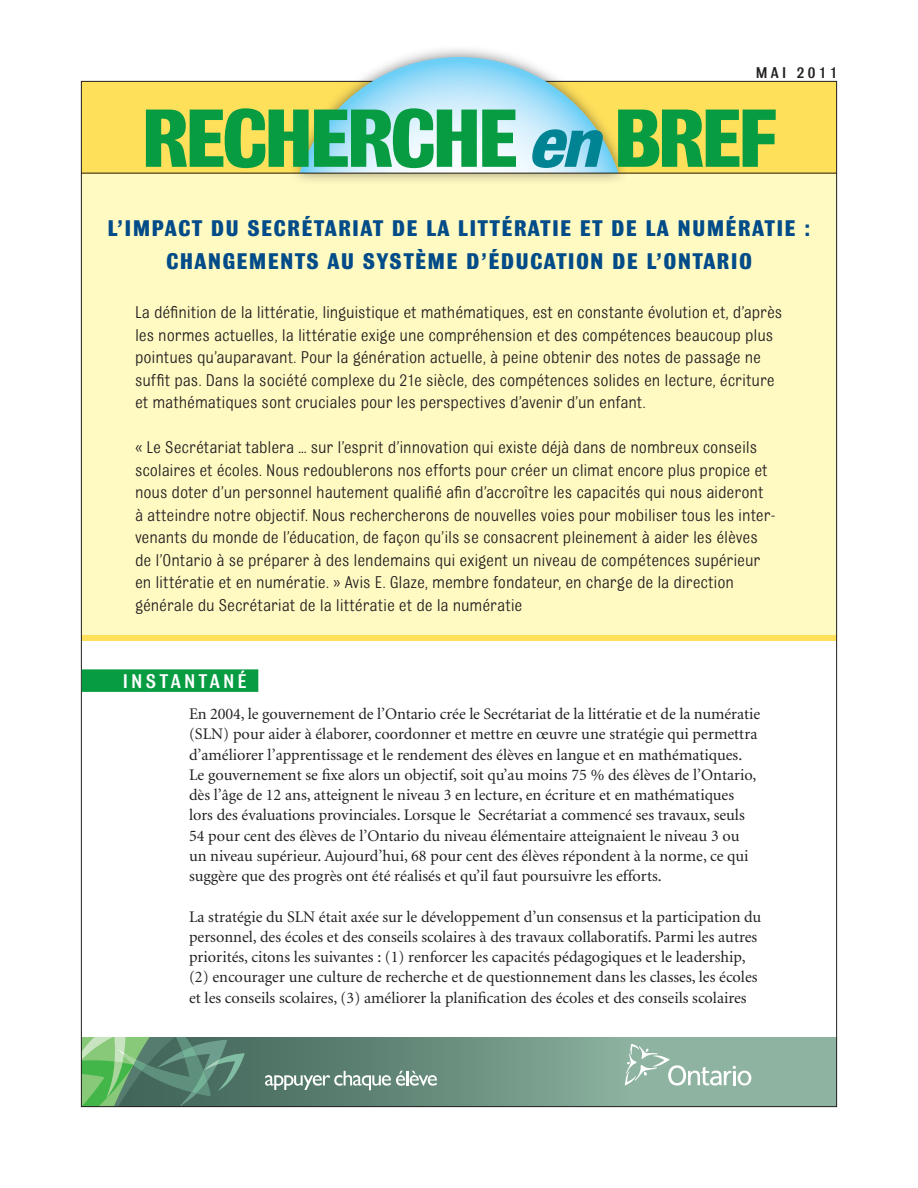
<style>
.page{position:relative;width:918px;height:1188px;background:#fff}
.page>*{position:absolute;margin:0;border:0;box-sizing:border-box;transform-origin:0 0}
.t1{font:700 87.3px "Bulldog";letter-spacing:-.055em;color:#079c42}
.t2{font:700 24px/33px "Bulldog";letter-spacing:.05em;color:#004b88;text-align:center}
.t3{font:500 21px "Bulldog";letter-spacing:.15em;color:#fff}
.t4{font:18px/22.5px "Bulldog";letter-spacing:-.005em;color:#231f20}
.t5{font:500 16.5px "Bulldog";letter-spacing:.2em;color:#231f20}
.t6{font:16.2px/20.2px "Minion";color:#231f20}
.s1{font-style:italic;font-size:75.6px;color:#008493}
</style>
<div class="page">
<div style="left:81px;top:635px;width:755px;height:5px;background:#ffe05b"></div>
<div style="left:81px;top:167px;width:756px;height:468px;background:#fffac2"></div>
<svg style="left:245px;top:1037px;width:590px;height:68px;background:#759a89"></svg>
<svg style="left:83px;top:1037px;width:162px;height:68px;background:#609370"></svg>
<svg style="left:625px;top:1044px;width:126px;height:42px;background:#a0bfaf"></svg>
<svg style="left:265px;top:1071px;width:172px;height:19px"></svg>
<div style="left:81px;top:81px;width:756px;height:92px;background:#ffe05b"></div>
<div style="left:287px;top:44px;width:340px;height:140px;background:#231f20;opacity:.51"></div>
<svg style="left:300px;top:57px;width:318px;height:116px"></svg>
<hr style="left:81px;top:173px;width:756px;height:1px;background:#231f20">
<div style="left:82px;top:669px;width:176px;height:23px;background:#079c42"></div>
<p class="t5" style="left:756px;top:64px;width:83px">MAI 2011</p>
<h1 class="t1" style="left:141px;top:94px;width:638px">RECHERCHE<span class="s1">en</span> BREF</h1>
<h2 class="t2" style="left:107px;top:211px;width:705px">L’IMPACT DU SECRÉTARIAT DE LA LITTÉRATIE ET DE LA NUMÉRATIE :<br>CHANGEMENTS AU SYSTÈME D’ÉDUCATION DE L’ONTARIO</h2>
<p class="t4" style="left:135px;top:301px;width:649px">La définition de la littératie, linguistique et mathématiques, est en constante évolution et, d’après les normes actuelles, la littératie exige une compréhension et des compétences beaucoup plus pointues qu’auparavant. Pour la génération actuelle, à peine obtenir des notes de passage ne suffit pas. Dans la société complexe du 21e siècle, des compétences solides en lecture, écriture et mathématiques sont cruciales pour les perspectives d’avenir d’un enfant.</p>
<p class="t4" style="left:135px;top:436px;width:642px">« Le Secrétariat tablera … sur l’esprit d’innovation qui existe déjà dans de nombreux conseils scolaires et écoles. Nous redoublerons nos efforts pour créer un climat encore plus propice et nous doter d’un personnel hautement qualifié afin d’accroître les capacités qui nous aideront à atteindre notre objectif. Nous rechercherons de nouvelles voies pour mobiliser tous les inter&shy;venants du monde de l’éducation, de façon qu’ils se consacrent pleinement à aider les élèves de l’Ontario à se préparer à des lendemains qui exigent un niveau de compétences supérieur en littératie et en numératie. » Avis E. Glaze, membre fondateur, en charge de la direction générale du Secrétariat de la littératie et de la numératie</p>
<p class="t3" style="left:123px;top:671px;width:126px">I NSTANTANÉ</p>
<p class="t6" style="left:189px;top:705px;width:573px">En 2004, le gouvernement de l’Ontario crée le Secrétariat de la littératie et de la numératie (SLN) pour aider à élaborer, coordonner et mettre en œuvre une stratégie qui permettra d’améliorer l’apprentissage et le rendement des élèves en langue et en mathématiques.<br>Le gouvernement se fixe alors un objectif, soit qu’au moins 75 % des élèves de l’Ontario, dès l’âge de 12 ans, atteignent le niveau 3 en lecture, en écriture et en mathématiques lors des évaluations provinciales. Lorsque le Secrétariat a commencé ses travaux, seuls 54 pour cent des élèves de l’Ontario du niveau élémentaire atteignaient le niveau 3 ou un niveau supérieur. Aujourd’hui, 68 pour cent des élèves répondent à la norme, ce qui suggère que des progrès ont été réalisés et qu’il faut poursuivre les efforts.</p>
<p class="t6" style="left:189px;top:907px;width:574px">La stratégie du SLN était axée sur le développement d’un consensus et la participation du personnel, des écoles et des conseils scolaires à des travaux collaboratifs. Parmi les autres priorités, citons les suivantes : (1) renforcer les capacités pédagogiques et le leadership, (2) encourager une culture de recherche et de questionnement dans les classes, les écoles et les conseils scolaires, (3) améliorer la planification des écoles et des conseils scolaires</p>
</div>
